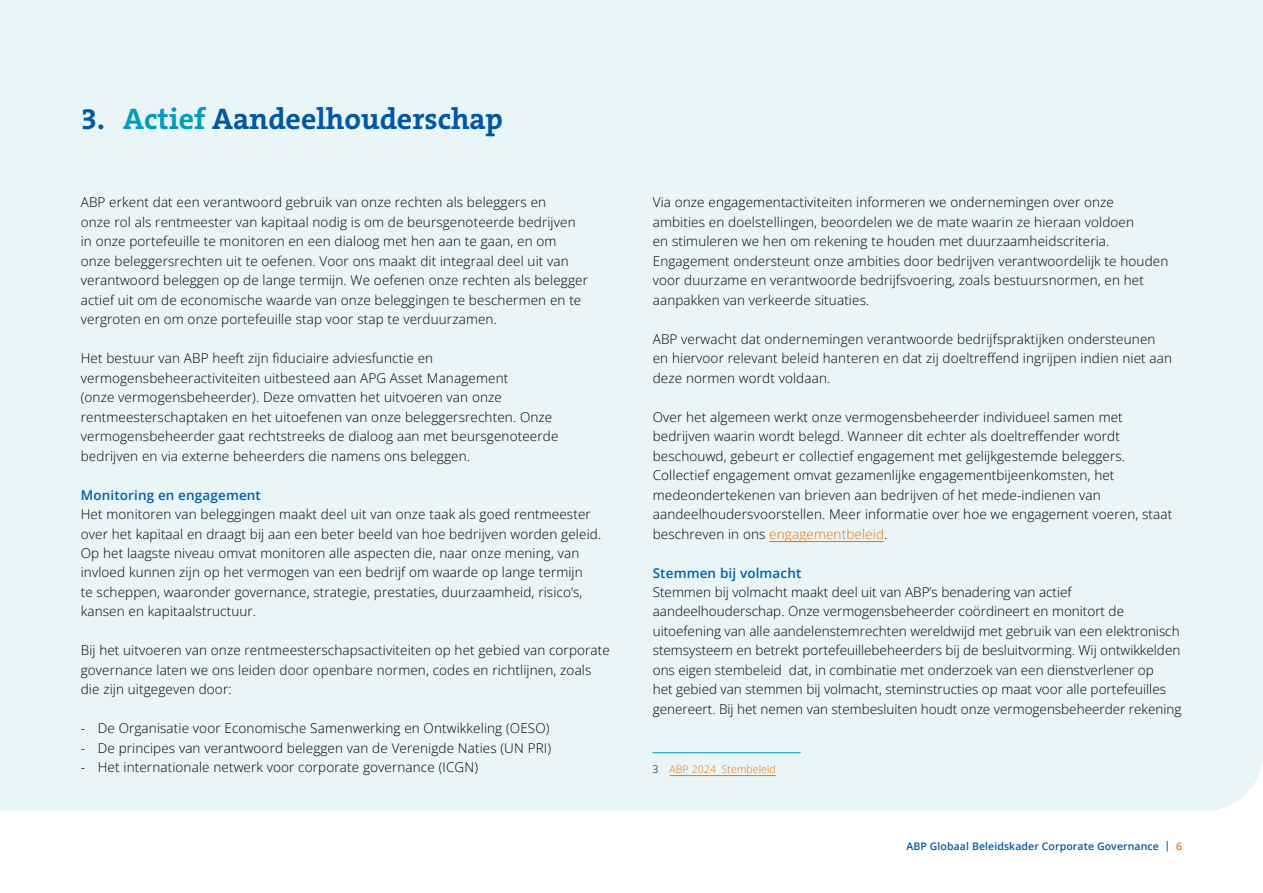
<style>
.page{position:relative;width:1263px;height:893px;background:#fff}
.page>*{position:absolute;margin:0;border:0;box-sizing:border-box;transform-origin:0 0}
.t1{font:700 30px "The Serif B W7";color:#0057a3}
.t2{font:300 13.5px/19.5px "Open Sans";letter-spacing:.01em;color:#000}
.t3{font:600 13.5px "Open Sans";letter-spacing:.01em;color:#0060ab}
.t4{font:600 10.5px "Open Sans";letter-spacing:.01em;color:#0057a3}
.t5{font:300 10.5px "Open Sans";letter-spacing:.01em;color:#ed7102}
.s1{color:#009cbd}
.s2{color:#ed7102}
.s3{color:#000}
</style>
<div class="page">
<div style="left:0;top:0;width:1263px;height:811px;background:#eaf5f8"></div>
<hr style="left:769px;top:541px;width:115px;height:1px;background:#ed7102">
<hr style="left:669px;top:775px;width:107px;height:1px;background:#ed7102">
<hr style="left:652px;top:752px;width:149px;height:1px;background:#009cbd">
<h1 class="t1" style="left:81px;top:99px;width:424px">3. <span class="s1">Actief</span> Aandeelhouderschap</h1>
<p class="t2" style="left:81px;top:192px;width:509px">ABP erkent dat een verantwoord gebruik van onze rechten als beleggers en<br>onze rol als rentmeester van kapitaal nodig is om de beursgenoteerde bedrijven in onze portefeuille te monitoren en een dialoog met hen aan te gaan, en om onze beleggersrechten uit te oefenen. Voor ons maakt dit integraal deel uit van verantwoord beleggen op de lange termijn. We oefenen onze rechten als belegger actief uit om de economische waarde van onze beleggingen te beschermen en te vergroten en om onze portefeuille stap voor stap te verduurzamen.</p>
<p class="t2" style="left:81px;top:348px;width:479px">Het bestuur van ABP heeft zijn fiduciaire adviesfunctie en vermogensbeheeractiviteiten uitbesteed aan APG Asset Management<br>(onze vermogensbeheerder). Deze omvatten het uitvoeren van onze rentmeesterschaptaken en het uitoefenen van onze beleggersrechten. Onze vermogensbeheerder gaat rechtstreeks de dialoog aan met beursgenoteerde bedrijven en via externe beheerders die namens ons beleggen.</p>
<p class="t3" style="left:81px;top:485px;width:182px">Monitoring en engagement</p>
<p class="t2" style="left:81px;top:504px;width:522px">Het monitoren van beleggingen maakt deel uit van onze taak als goed rentmeester over het kapitaal en draagt bij aan een beter beeld van hoe bedrijven worden geleid.<br>Op het laagste niveau omvat monitoren alle aspecten die, naar onze mening, van invloed kunnen zijn op het vermogen van een bedrijf om waarde op lange termijn<br>te scheppen, waaronder governance, strategie, prestaties, duurzaamheid, risico’s, kansen en kapitaalstructuur.</p>
<p class="t2" style="left:81px;top:640px;width:531px">Bij het uitvoeren van onze rentmeesterschapsactiviteiten op het gebied van corporate governance laten we ons leiden door openbare normen, codes en richtlijnen, zoals die zijn uitgegeven door:</p>
<p class="t2" style="left:81px;top:718px;width:470px">- De Organisatie voor Economische Samenwerking en Ontwikkeling (OESO)</p>
<p class="t2" style="left:81px;top:738px;width:472px">- De principes van verantwoord beleggen van de Verenigde Naties (UN PRI)</p>
<p class="t2" style="left:81px;top:757px;width:399px">- Het internationale netwerk voor corporate governance (ICGN)</p>
<p class="t2" style="left:653px;top:192px;width:517px">Via onze engagementactiviteiten informeren we ondernemingen over onze ambities en doelstellingen, beoordelen we de mate waarin ze hieraan voldoen<br>en stimuleren we hen om rekening te houden met duurzaamheidscriteria.<br>Engagement ondersteunt onze ambities door bedrijven verantwoordelijk te houden voor duurzame en verantwoorde bedrijfsvoering, zoals bestuursnormen, en het aanpakken van verkeerde situaties.</p>
<p class="t2" style="left:653px;top:328px;width:521px">ABP verwacht dat ondernemingen verantwoorde bedrijfspraktijken ondersteunen en hiervoor relevant beleid hanteren en dat zij doeltreffend ingrijpen indien niet aan deze normen wordt voldaan.</p>
<p class="t2" style="left:653px;top:406px;width:521px">Over het algemeen werkt onze vermogensbeheerder individueel samen met bedrijven waarin wordt belegd. Wanneer dit echter als doeltreffender wordt beschouwd, gebeurt er collectief engagement met gelijkgestemde beleggers.<br>Collectief engagement omvat gezamenlijke engagementbijeenkomsten, het medeondertekenen van brieven aan bedrijven of het mede-indienen van aandeelhoudersvoorstellen. Meer informatie over hoe we engagement voeren, staat beschreven in ons <span class="s2">engagementbeleid</span>.</p>
<p class="t3" style="left:653px;top:563px;width:150px">Stemmen bij volmacht</p>
<p class="t2" style="left:653px;top:582px;width:530px">Stemmen bij volmacht maakt deel uit van ABP’s benadering van actief aandeelhouderschap. Onze vermogensbeheerder coördineert en monitort de uitoefening van alle aandelenstemrechten wereldwijd met gebruik van een elektronisch stemsysteem en betrekt portefeuillebeheerders bij de besluitvorming. Wij ontwikkelden ons eigen stembeleid dat, in combinatie met onderzoek van een dienstverlener op<br>het gebied van stemmen bij volmacht, steminstructies op maat voor alle portefeuilles genereert. Bij het nemen van stembesluiten houdt onze vermogensbeheerder rekening</p>
<p class="t5" style="left:652px;top:762px;width:125px"><span class="s3">3</span> ABP 2024 Stembeleid</p>
<p class="t4" style="left:906px;top:839px;width:277px">ABP Globaal Beleidskader Corporate Governance | <span class="s2">6</span></p>
</div>
